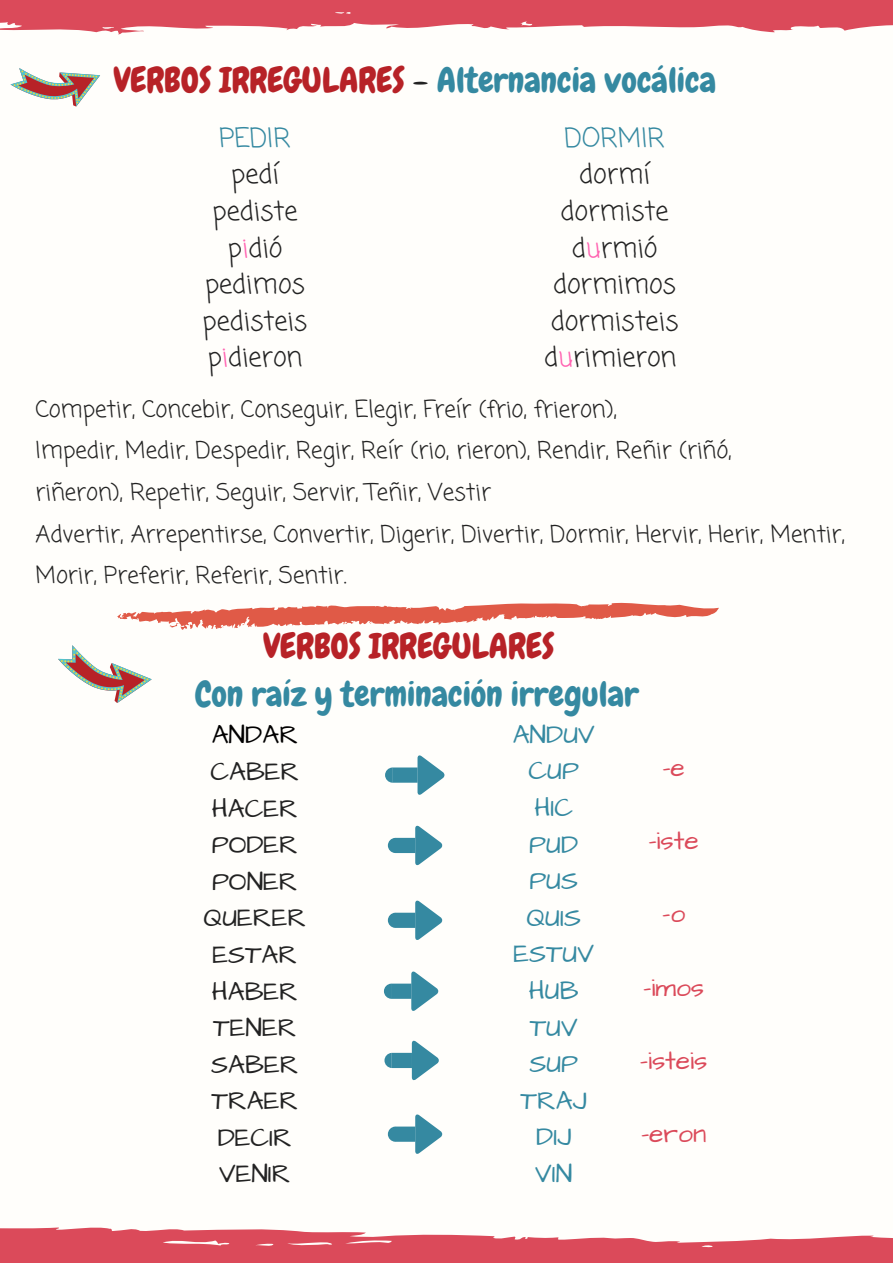
<style>
.page{position:relative;width:893px;height:1263px;background:#fffefb}
.page>*{position:absolute;margin:0;border:0;box-sizing:border-box;transform-origin:0 0}
.t1{font:34.72px "Chewy";color:#3589a1}
.t2{font:34.72px "Chewy";color:#b72227}
.t3{font:26.47px/36.6px "Coming Soon";color:#222;text-align:center}
.t4{font:26.47px/36.6px "Architects Daughter";color:#222;text-align:center}
.t5{font:26.47px/36.6px "Architects Daughter";color:#3589a1;text-align:center}
.t6{font:26.47px "Architects Daughter";color:#db4a5a}
.t7{font:26.47px "Coming Soon";color:#3589a1}
.t8{font:26.47px "Architects Daughter";color:#000}
.t9{font:23.17px/41.6px "Coming Soon";color:#222}
.s1{color:#b72227}
.s2{color:#222}
.s3{color:#ff63b1}
</style>
<div class="page">
<svg style="left:0;top:1227px;width:893px;height:36px"></svg>
<svg style="left:388px;top:900px;width:54px;height:40px"></svg>
<svg style="left:388px;top:826px;width:54px;height:39px"></svg>
<svg style="left:385px;top:755px;width:60px;height:40px"></svg>
<svg style="left:384px;top:971px;width:54px;height:40px"></svg>
<svg style="left:384px;top:1040px;width:55px;height:40px"></svg>
<svg style="left:388px;top:1114px;width:54px;height:40px"></svg>
<svg style="left:0;top:0;width:893px;height:107px"></svg>
<svg style="left:58px;top:602px;width:661px;height:101px"></svg>
<h1 class="t1" style="left:113px;top:58px;width:604px"><span class="s1">VERBOS IRREGULARES</span> <span class="s2">-</span> Alternancia vocálica</h1>
<p class="t7" style="left:219px;top:120px;width:73px">PEDIR</p>
<p class="t3" style="left:203px;top:158px;width:106px">pedí pediste p<span class="s3">i</span>dió pedimos pedisteis p<span class="s3">i</span>dieron</p>
<p class="t7" style="left:564px;top:120px;width:102px">DORMIR</p>
<p class="t3" style="left:544px;top:158px;width:136px">dormí dormiste d<span class="s3">u</span>rmió dormimos dormisteis d<span class="s3">u</span>rimieron</p>
<p class="t9" style="left:35px;top:390px;width:810px">Competir, Concebir, Conseguir, Elegir, Freír (frio, frieron),<br>Impedir, Medir, Despedir, Regir, Reír (rio, rieron), Rendir, Reñir (riñó,<br>riñeron), Repetir, Seguir, Servir, Teñir, Vestir<br>Advertir, Arrepentirse, Convertir, Digerir, Divertir, Dormir, Hervir, Herir, Mentir, Morir, Preferir, Referir, Sentir.</p>
<h1 class="t2" style="left:263px;top:624px;width:293px">VERBOS IRREGULARES</h1>
<h1 class="t1" style="left:195px;top:672px;width:445px">Con raíz y terminación irregular</h1>
<p class="t8" style="left:212px;top:717px;width:88px">ANDAR</p>
<p class="t4" style="left:204px;top:754px;width:104px">CABER<br>HACER<br>PODER<br>PONER<br>QUERER<br>ESTAR<br>HABER<br>TENER<br>SABER<br>TRAER<br>DECIR<br>VENIR</p>
<p class="t5" style="left:513px;top:717px;width:84px">ANDUV<br>CUP<br>HIC<br>PUD<br>PUS<br>QUIS<br>ESTUV<br>HUB<br>TUV<br>SUP<br>TRAJ<br>DIJ<br>VIN</p>
<p class="t6" style="left:662px;top:750px;width:24px">-e</p>
<p class="t6" style="left:648px;top:823px;width:52px">-iste</p>
<p class="t6" style="left:662px;top:896px;width:25px">-o</p>
<p class="t6" style="left:643px;top:969px;width:62px">-imos</p>
<p class="t6" style="left:640px;top:1043px;width:69px">-isteis</p>
<p class="t6" style="left:641px;top:1116px;width:67px">-eron</p>
</div>
